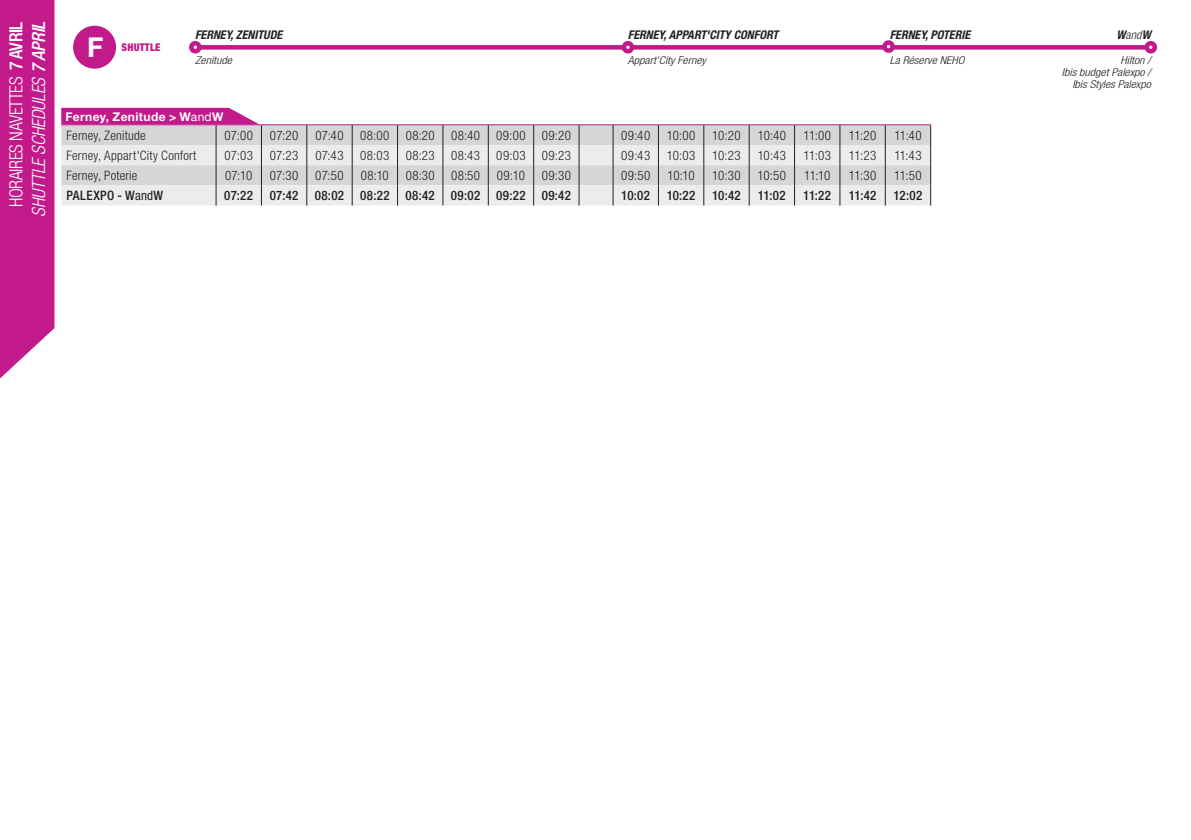
<style>
.page{position:relative;width:1191px;height:840px;background:#fff}
.page>*{position:absolute;margin:0;border:0;box-sizing:border-box;transform-origin:0 0}
.t1{font:700 27.4px "Helvetica Neue LT Std";color:#fff}
.t2{font:300 condensed 18.2px/22.8px "Helvetica Neue LT Std";letter-spacing:-.02em;color:#fff;text-align:center}
.t3{font:300 condensed 13px "Helvetica Neue LT Std";letter-spacing:.025em;color:#231f20}
.t4{font:500 condensed 13px "Helvetica Neue LT Std";letter-spacing:.03em;color:#231f20}
.t5{font:italic 700 condensed 12px "Helvetica Neue LT Std";color:#231f20}
.t6{font:700 12px "Helvetica Neue LT Std";letter-spacing:.03em;color:#fff}
.t7{font:italic 300 condensed 12px "Helvetica Neue LT Std";color:#231f20}
.t8{font:italic 300 condensed 10.8px/12px "Helvetica Neue LT Std";color:#231f20;text-align:right;scale:1.11 1}
.t9{font:900 condensed 10.6px "Helvetica Neue LT Std";letter-spacing:.02em;color:#c31a8b}
.s1{font-weight:500}
.s2{font-style:italic}
.s3{font-weight:500;font-style:italic}
.s4{font-weight:400}
.s5{font-weight:700}
</style>
<div class="page">
<div style="left:73px;top:26px;width:43px;height:43px;background:#c31a8b;border-radius:50%"></div>
<div style="left:197px;top:45px;width:951px;height:5px;background:#c31a8b"></div>
<div style="left:189px;top:41px;width:13px;height:12px;border:5px solid #c31a8b;border-radius:50%"></div>
<div style="left:1144px;top:41px;width:13px;height:12px;border:5px solid #c31a8b;border-radius:50%"></div>
<div style="left:0;top:0;width:54px;height:378px;background:#c31a8b"></div>
<div style="left:262px;top:125px;width:668px;height:20px;background:#d5d6d8"></div>
<svg style="left:262px;top:145px;width:668px;height:60px;background:#e3e3e5"></svg>
<svg style="left:61px;top:108px;width:201px;height:97px;background:#dac1d4"></svg>
<svg style="left:306px;top:125px;width:1px;height:80px"></svg>
<svg style="left:352px;top:125px;width:1px;height:80px"></svg>
<svg style="left:397px;top:125px;width:1px;height:80px"></svg>
<svg style="left:442px;top:125px;width:1px;height:80px"></svg>
<svg style="left:613px;top:125px;width:1px;height:80px"></svg>
<svg style="left:749px;top:125px;width:1px;height:80px"></svg>
<svg style="left:488px;top:125px;width:1px;height:80px"></svg>
<svg style="left:658px;top:125px;width:1px;height:80px"></svg>
<svg style="left:794px;top:125px;width:1px;height:80px"></svg>
<svg style="left:578px;top:125px;width:1px;height:80px"></svg>
<svg style="left:703px;top:125px;width:1px;height:80px"></svg>
<svg style="left:839px;top:125px;width:1px;height:80px"></svg>
<svg style="left:885px;top:125px;width:1px;height:80px"></svg>
<svg style="left:930px;top:125px;width:1px;height:80px"></svg>
<svg style="left:533px;top:125px;width:1px;height:80px"></svg>
<hr style="left:61px;top:124px;width:155px;height:1px;background:#c31a8b">
<hr style="left:216px;top:124px;width:45px;height:1px;background:#c31a8b">
<hr style="left:261px;top:124px;width:46px;height:1px;background:#c31a8b">
<hr style="left:307px;top:124px;width:45px;height:1px;background:#c31a8b">
<hr style="left:352px;top:124px;width:45px;height:1px;background:#c31a8b">
<hr style="left:397px;top:124px;width:46px;height:1px;background:#c31a8b">
<hr style="left:443px;top:124px;width:45px;height:1px;background:#c31a8b">
<hr style="left:488px;top:124px;width:45px;height:1px;background:#c31a8b">
<hr style="left:533px;top:124px;width:46px;height:1px;background:#c31a8b">
<hr style="left:579px;top:124px;width:34px;height:1px;background:#c31a8b">
<hr style="left:613px;top:124px;width:45px;height:1px;background:#c31a8b">
<hr style="left:658px;top:124px;width:46px;height:1px;background:#c31a8b">
<hr style="left:704px;top:124px;width:45px;height:1px;background:#c31a8b">
<hr style="left:749px;top:124px;width:45px;height:1px;background:#c31a8b">
<hr style="left:794px;top:124px;width:46px;height:1px;background:#c31a8b">
<hr style="left:840px;top:124px;width:45px;height:1px;background:#c31a8b">
<hr style="left:885px;top:124px;width:46px;height:1px;background:#c31a8b">
<div style="left:621px;top:41px;width:13px;height:12px;border:5px solid #c31a8b;border-radius:50%"></div>
<div style="left:884px;top:43px;width:8px;height:8px;background:#fff;border-radius:50%"></div>
<div style="left:882px;top:40px;width:13px;height:13px;border:5px solid #c31a8b;border-radius:50%"></div>
<h2 class="t2" style="left:4px;top:216px;width:196px;rotate:-90deg">HORAIRES NAVETTES <span class="s1">7 AVRIL<br></span><span class="s2">SHUTTLE SCHEDULES</span> <span class="s3">7 APRIL</span></h2>
<h1 class="t1" style="left:87px;top:30px;width:18px">F</h1>
<p class="t9" style="left:122px;top:41px;width:40px">SHUTTLE</p>
<p class="t5" style="left:195px;top:27px;width:89px">FERNEY, ZENITUDE</p>
<p class="t8" style="left:195px;top:54px;width:35px">Zenitude</p>
<p class="t5" style="left:628px;top:27px;width:152px">FERNEY, APPART'CITY CONFORT</p>
<p class="t8" style="left:628px;top:54px;width:72px">Appart’City Ferney</p>
<p class="t5" style="left:889px;top:27px;width:82px">FERNEY, POTERIE</p>
<p class="t8" style="left:889px;top:54px;width:69px">La Réserve NEHO</p>
<p class="t6" style="left:66px;top:109px;width:159px">Ferney, Zenitude &gt; W<span class="s4">and</span>W</p>
<p class="t3" style="left:66px;top:127px;width:81px">Ferney, Zenitude</p>
<p class="t3" style="left:224px;top:127px;width:30px">07:00</p>
<p class="t3" style="left:270px;top:127px;width:30px">07:20</p>
<p class="t3" style="left:315px;top:127px;width:30px">07:40</p>
<p class="t3" style="left:360px;top:127px;width:76px">08:00 08:20</p>
<p class="t3" style="left:451px;top:127px;width:121px">08:40 09:00 09:20</p>
<p class="t3" style="left:621px;top:127px;width:31px">09:40</p>
<p class="t3" style="left:667px;top:127px;width:30px">10:00</p>
<p class="t3" style="left:712px;top:127px;width:30px">10:20</p>
<p class="t3" style="left:757px;top:127px;width:30px">10:40</p>
<p class="t3" style="left:803px;top:127px;width:29px">11:00</p>
<p class="t3" style="left:849px;top:127px;width:29px">11:20</p>
<p class="t3" style="left:894px;top:127px;width:29px">11:40</p>
<p class="t3" style="left:66px;top:147px;width:132px">Ferney, Appart'City Confort</p>
<p class="t3" style="left:224px;top:147px;width:30px">07:03</p>
<p class="t3" style="left:270px;top:147px;width:30px">07:23</p>
<p class="t3" style="left:315px;top:147px;width:30px">07:43</p>
<p class="t3" style="left:360px;top:147px;width:76px">08:03 08:23</p>
<p class="t3" style="left:451px;top:147px;width:121px">08:43 09:03 09:23</p>
<p class="t3" style="left:621px;top:147px;width:31px">09:43</p>
<p class="t3" style="left:667px;top:147px;width:30px">10:03</p>
<p class="t3" style="left:712px;top:147px;width:30px">10:23</p>
<p class="t3" style="left:757px;top:147px;width:30px">10:43</p>
<p class="t3" style="left:803px;top:147px;width:29px">11:03</p>
<p class="t3" style="left:849px;top:147px;width:29px">11:23</p>
<p class="t3" style="left:894px;top:147px;width:29px">11:43</p>
<p class="t3" style="left:66px;top:168px;width:73px">Ferney, Poterie</p>
<p class="t3" style="left:225px;top:168px;width:29px">07:10</p>
<p class="t3" style="left:270px;top:168px;width:30px">07:30</p>
<p class="t3" style="left:315px;top:168px;width:30px">07:50</p>
<p class="t3" style="left:361px;top:168px;width:30px">08:10</p>
<p class="t3" style="left:406px;top:168px;width:76px">08:30 08:50</p>
<p class="t3" style="left:497px;top:168px;width:30px">09:10</p>
<p class="t3" style="left:542px;top:168px;width:31px">09:30</p>
<p class="t3" style="left:621px;top:168px;width:31px">09:50</p>
<p class="t3" style="left:667px;top:168px;width:29px">10:10</p>
<p class="t3" style="left:712px;top:168px;width:30px">10:30</p>
<p class="t3" style="left:757px;top:168px;width:30px">10:50</p>
<p class="t3" style="left:804px;top:168px;width:28px">11:10</p>
<p class="t3" style="left:849px;top:168px;width:29px">11:30</p>
<p class="t3" style="left:894px;top:168px;width:29px">11:50</p>
<p class="t4" style="left:66px;top:188px;width:98px">PALEXPO - W<span class="s4">and</span>W</p>
<p class="t4" style="left:224px;top:188px;width:30px">07:22</p>
<p class="t4" style="left:270px;top:188px;width:303px">07:42 08:02 08:22 08:42 09:02 09:22 09:42</p>
<p class="t4" style="left:621px;top:188px;width:30px">10:02</p>
<p class="t4" style="left:666px;top:188px;width:30px">10:22</p>
<p class="t4" style="left:712px;top:188px;width:30px">10:42</p>
<p class="t4" style="left:758px;top:188px;width:29px">11:02</p>
<p class="t4" style="left:803px;top:188px;width:29px">11:22</p>
<p class="t4" style="left:848px;top:188px;width:29px">11:42</p>
<p class="t4" style="left:893px;top:188px;width:30px">12:02</p>
<p class="t7" style="left:1116px;top:28px;width:36px"><span class="s5">W</span>and<span class="s5">W</span></p>
<p class="t8" style="left:1062px;top:54px;width:81px">Hilton /<br>Ibis budget Palexpo /<br>Ibis Styles Palexpo</p>
</div>
